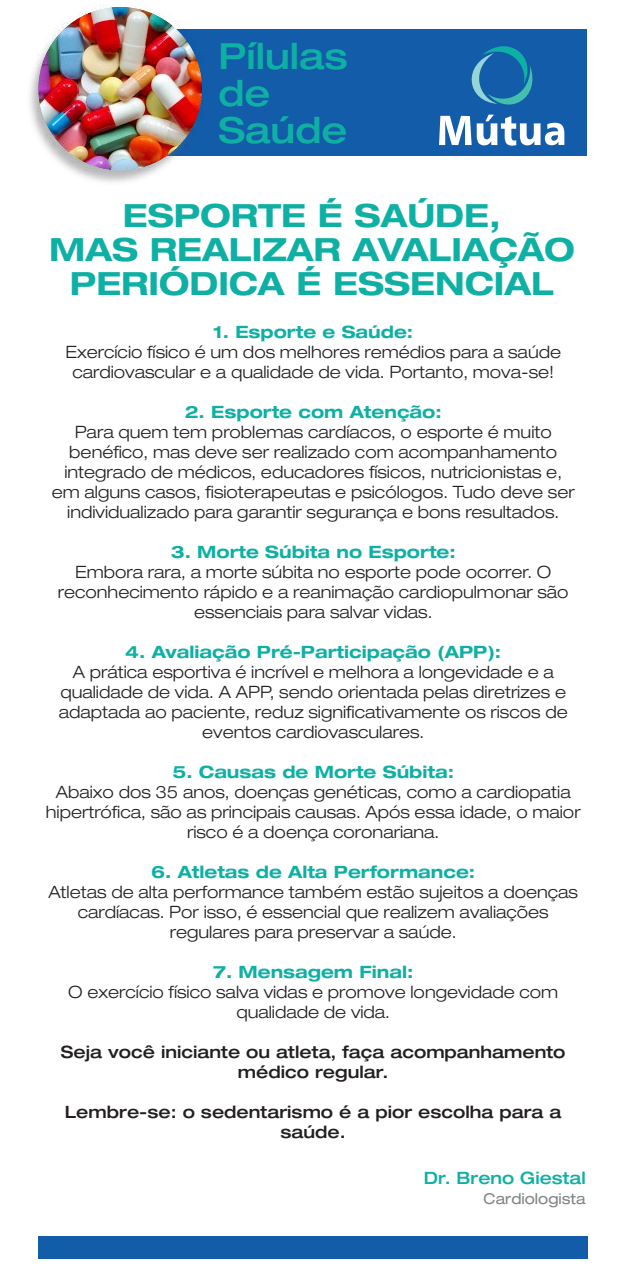
<style>
.page{position:relative;width:623px;height:1284px;background:#fff}
.page>*{position:absolute;margin:0;border:0;box-sizing:border-box;transform-origin:0 0}
.t1{font:500 expanded 36px/37px "Helvetica Neue LT Std";color:#0fb0a4}
.t2{font:700 expanded 32px/34px "Helvetica Neue LT Std";color:#0fb0a4;text-align:center}
.t3{font:300 expanded 17px/20px "Helvetica Neue LT Std";color:#231f20;text-align:center}
.t4{font:700 expanded 17px "Helvetica Neue LT Std";color:#0fb0a4}
.t5{font:500 expanded 17px/20px "Helvetica Neue LT Std";color:#231f20;text-align:center}
.t6{font:500 expanded 17px "Helvetica Neue LT Std";color:#0fb0a4}
.t7{font:expanded 15px "Helvetica Neue LT Std";color:#808285}
</style>
<div class="page">
<div style="left:107px;top:29px;width:479px;height:127px;background:#135ca9"></div>
<img style="left:30px;top:67px;width:106px;height:115px">
<div style="left:38px;top:1236px;width:549px;height:22px;background:#135ca9"></div>
<svg style="left:439px;top:46px;width:125px;height:100px"></svg>
<img style="left:36px;top:5px;width:166px;height:174px">
<h1 class="t1" style="left:219px;top:37px;width:131px">Pílulas de<br>Saúde</h1>
<h2 class="t2" style="left:49px;top:198px;width:527px">ESPORTE É SAÚDE,<br>MAS REALIZAR AVALIAÇÃO<br>PERIÓDICA É ESSENCIAL</h2>
<p class="t4" style="left:213px;top:321px;width:201px">1. Esporte e Saúde:</p>
<p class="t3" style="left:65px;top:342px;width:497px">Exercício físico é um dos melhores remédios para a saúde cardiovascular e a qualidade de vida. Portanto, mova-se!</p>
<p class="t4" style="left:185px;top:401px;width:258px">2. Esporte com Atenção:</p>
<p class="t3" style="left:52px;top:422px;width:524px">Para quem tem problemas cardíacos, o esporte é muito benéfico, mas deve ser realizado com acompanhamento integrado de médicos, educadores físicos, nutricionistas e, em alguns casos, fisioterapeutas e psicólogos. Tudo deve ser individualizado para garantir segurança e bons resultados.</p>
<p class="t4" style="left:171px;top:541px;width:286px">3. Morte Súbita no Esporte:</p>
<p class="t3" style="left:58px;top:562px;width:512px">Embora rara, a morte súbita no esporte pode ocorrer. O reconhecimento rápido e a reanimação cardiopulmonar são essenciais para salvar vidas.</p>
<p class="t4" style="left:125px;top:641px;width:377px">4. Avaliação Pré-Participação (APP):</p>
<p class="t3" style="left:59px;top:662px;width:510px">A prática esportiva é incrível e melhora a longevidade e a qualidade de vida. A APP, sendo orientada pelas diretrizes e adaptada ao paciente, reduz significativamente os riscos de eventos cardiovasculares.</p>
<p class="t4" style="left:172px;top:761px;width:283px">5. Causas de Morte Súbita:</p>
<p class="t3" style="left:46px;top:782px;width:536px">Abaixo dos 35 anos, doenças genéticas, como a cardiopatia hipertrófica, são as principais causas. Após essa idade, o maior risco é a doença coronariana.</p>
<p class="t4" style="left:151px;top:861px;width:325px">6. Atletas de Alta Performance:</p>
<p class="t3" style="left:48px;top:882px;width:531px">Atletas de alta performance também estão sujeitos a doenças cardíacas. Por isso, é essencial que realizem avaliações regulares para preservar a saúde.</p>
<p class="t4" style="left:213px;top:961px;width:202px">7. Mensagem Final:</p>
<p class="t3" style="left:68px;top:982px;width:491px">O exercício físico salva vidas e promove longevidade com qualidade de vida.</p>
<p class="t5" style="left:61px;top:1041px;width:506px">Seja você iniciante ou atleta, faça acompanhamento médico regular.</p>
<p class="t5" style="left:65px;top:1101px;width:498px">Lembre-se: o sedentarismo é a pior escolha para a saúde.</p>
<p class="t6" style="left:424px;top:1167px;width:163px">Dr. Breno Giestal</p>
<p class="t7" style="left:484px;top:1189px;width:104px">Cardiologista</p>
</div>
